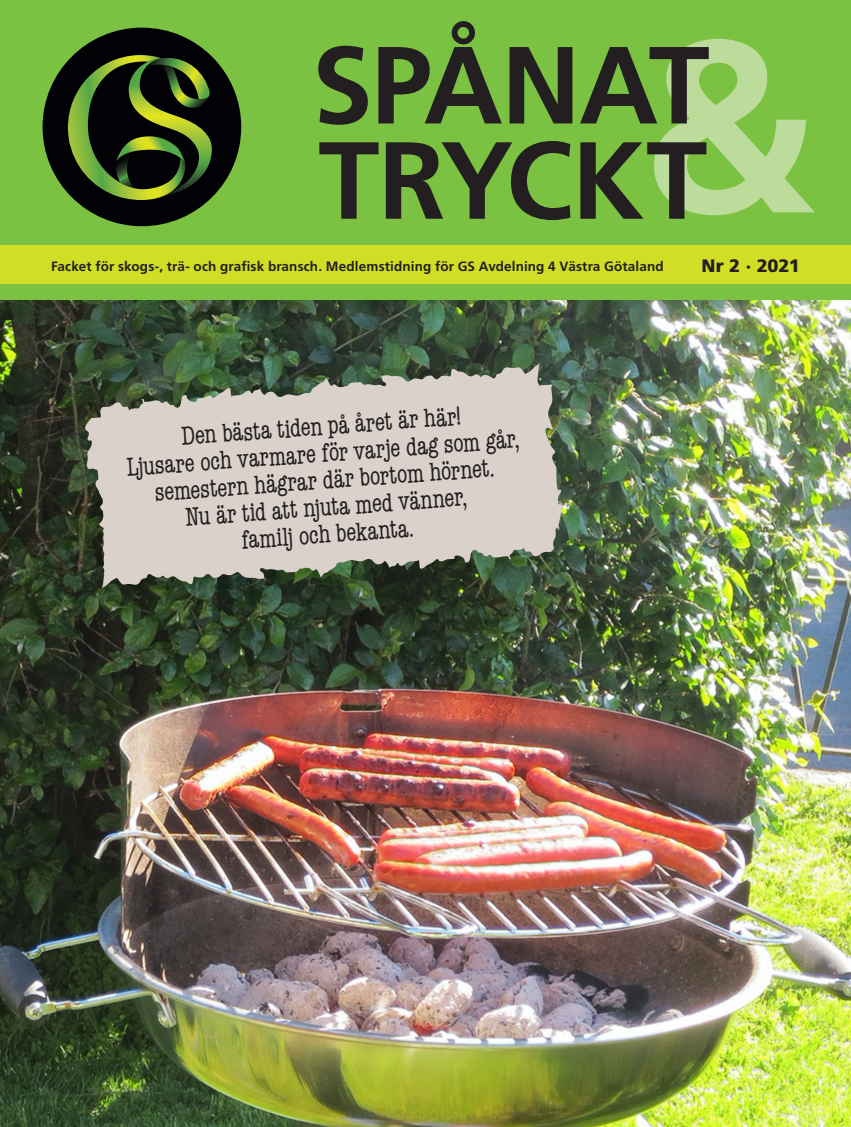
<style>
.page{position:relative;width:851px;height:1127px;background:#fff}
.page>*{position:absolute;margin:0;border:0;box-sizing:border-box;transform-origin:0 0}
.t1{font:700 244.5px "Frutiger";color:#bcdc9b}
.t2{font:700 109.5px/95.2px "Frutiger";letter-spacing:-.015em;color:#231f20}
.t3{font:condensed 27px/27px "American Typewriter";color:#231f20;text-align:center;scale:.9 1}
.t4{font:900 18px "Frutiger";letter-spacing:-.01em;color:#231f20}
.t5{font:700 13.5px "Frutiger";letter-spacing:.01em;color:#231f20}
</style>
<div class="page">
<img style="left:0;top:300px;width:850px;height:827px">
<svg style="left:82px;top:384px;width:483px;height:210px;background:#3a4934"></svg>
<svg style="left:89px;top:361px;width:472px;height:214px;background:#bbb7ae"></svg>
<div style="left:0;top:0;width:850px;height:300px;background:#7bc142"></div>
<div style="left:43px;top:28px;width:198px;height:198px;background:#020105;border-radius:50%"></div>
<svg style="left:68px;top:55px;width:144px;height:145px"></svg>
<div style="left:0;top:246px;width:850px;height:38px;background:#d2dd25"></div>
<h2 class="t2" style="left:312px;top:37px;width:399px">SPÅNAT<br>TRYCKT</h2>
<h1 class="t1" style="left:639px;top:-16px;width:178px">&amp;</h1>
<p class="t5" style="left:51px;top:258px;width:614px">Facket för skogs-, trä- och grafisk bransch. Medlemstidning för GS Avdelning 4 Västra Götaland</p>
<p class="t4" style="left:701px;top:255px;width:100px">Nr 2 · 2021</p>
<p class="t3" style="left:123px;top:427px;width:439px;rotate:-4deg">Den bästa tiden på året är här!<br>Ljusare och varmare för varje dag som går, semestern hägrar där bortom hörnet.<br>Nu är tid att njuta med vänner,<br>familj och bekanta.</p>
</div>
